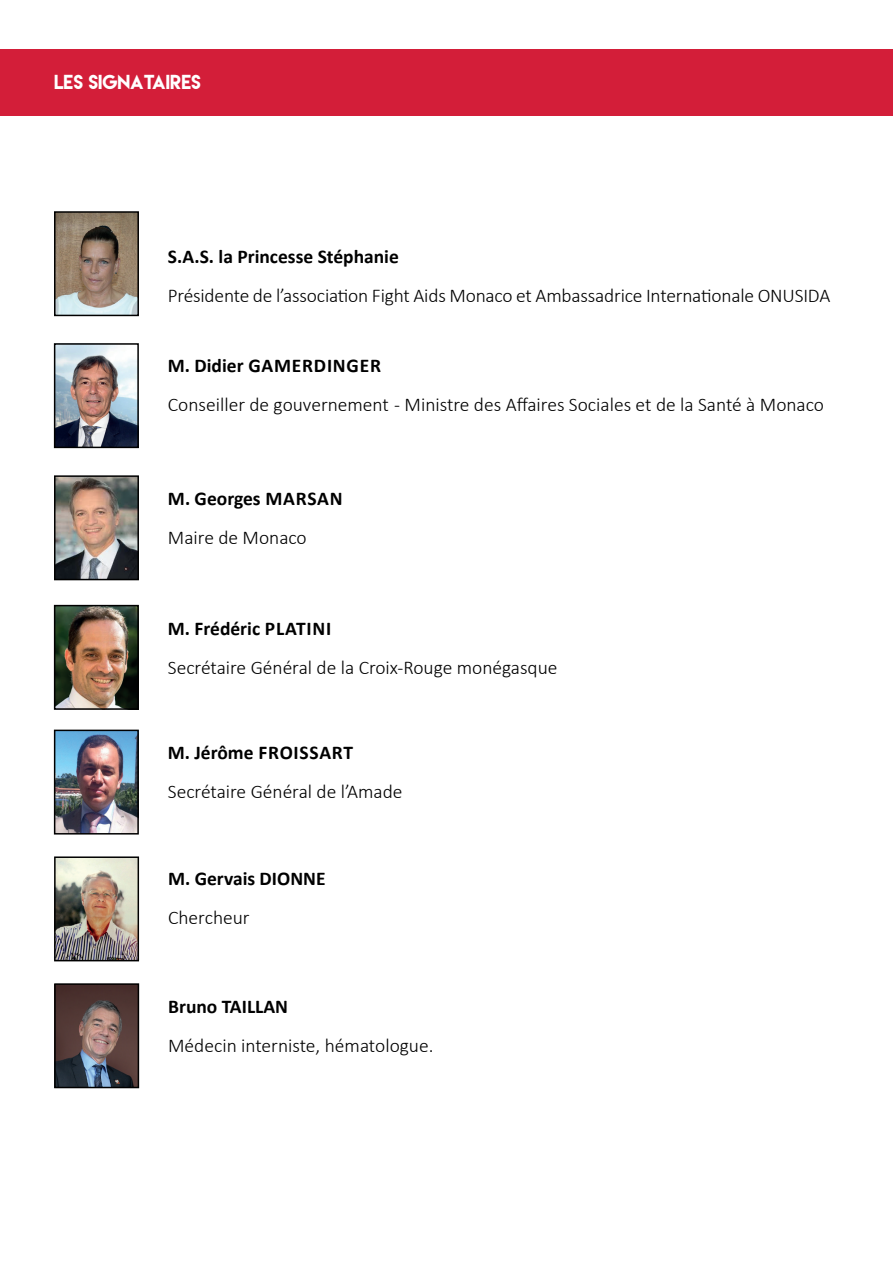
<style>
.page{position:relative;width:893px;height:1263px;background:#fff}
.page>*{position:absolute;margin:0;border:0;box-sizing:border-box;transform-origin:0 0}
.t1{font:300 19.5px "Calibri";color:#000}
.t2{font:700 19.5px "Calibri";color:#000}
.t3{font:700 19.5px "Calibri";letter-spacing:.04em;color:#000}
.t4{font:700 19.5px "Calibri";letter-spacing:.03em;color:#000}
.t5{font:18px "Lemon Milk";color:#fff}
</style>
<div class="page">
<div style="left:0;top:49px;width:893px;height:67px;background:#d31e39"></div>
<img style="left:57px;top:214px;width:79px;height:99px">
<div style="left:54px;top:211px;width:85px;height:105px;border:2px solid #000"></div>
<img style="left:57px;top:478px;width:79px;height:99px">
<div style="left:54px;top:475px;width:85px;height:105px;border:2px solid #000"></div>
<img style="left:57px;top:346px;width:79px;height:99px">
<div style="left:54px;top:343px;width:85px;height:105px;border:2px solid #000"></div>
<img style="left:57px;top:608px;width:79px;height:99px">
<div style="left:54px;top:605px;width:85px;height:105px;border:2px solid #000"></div>
<img style="left:57px;top:733px;width:79px;height:98px">
<div style="left:54px;top:730px;width:85px;height:104px;border:2px solid #000"></div>
<img style="left:57px;top:986px;width:79px;height:99px">
<div style="left:54px;top:983px;width:85px;height:105px;border:2px solid #000"></div>
<img style="left:57px;top:859px;width:79px;height:99px">
<div style="left:54px;top:856px;width:85px;height:105px;border:2px solid #000"></div>
<p class="t5" style="left:54px;top:69px;width:148px">LES SIGNATAIRES</p>
<p class="t2" style="left:168px;top:243px;width:232px">S.A.S. la Princesse Stéphanie</p>
<p class="t1" style="left:168px;top:283px;width:664px">Présidente de l’association Fight Aids Monaco et Ambassadrice Internationale ONUSIDA</p>
<p class="t3" style="left:168px;top:352px;width:215px">M. Didier GAMERDINGER</p>
<p class="t1" style="left:168px;top:393px;width:658px">Conseiller de gouvernement - Ministre des Affaires Sociales et de la Santé à Monaco</p>
<p class="t2" style="left:168px;top:485px;width:176px">M. Georges MARSAN</p>
<p class="t1" style="left:168px;top:525px;width:140px">Maire de Monaco</p>
<p class="t2" style="left:168px;top:614px;width:165px">M. Frédéric PLATINI</p>
<p class="t1" style="left:168px;top:655px;width:391px">Secrétaire Général de la Croix-Rouge monégasque</p>
<p class="t4" style="left:168px;top:739px;width:187px">M. Jérôme FROISSART</p>
<p class="t1" style="left:168px;top:780px;width:236px">Secrétaire Général de l’Amade</p>
<p class="t2" style="left:168px;top:865px;width:159px">M. Gervais DIONNE</p>
<p class="t1" style="left:168px;top:906px;width:83px">Chercheur</p>
<p class="t2" style="left:168px;top:993px;width:121px">Bruno TAILLAN</p>
<p class="t1" style="left:168px;top:1033px;width:267px">Médecin interniste, hématologue.</p>
</div>
